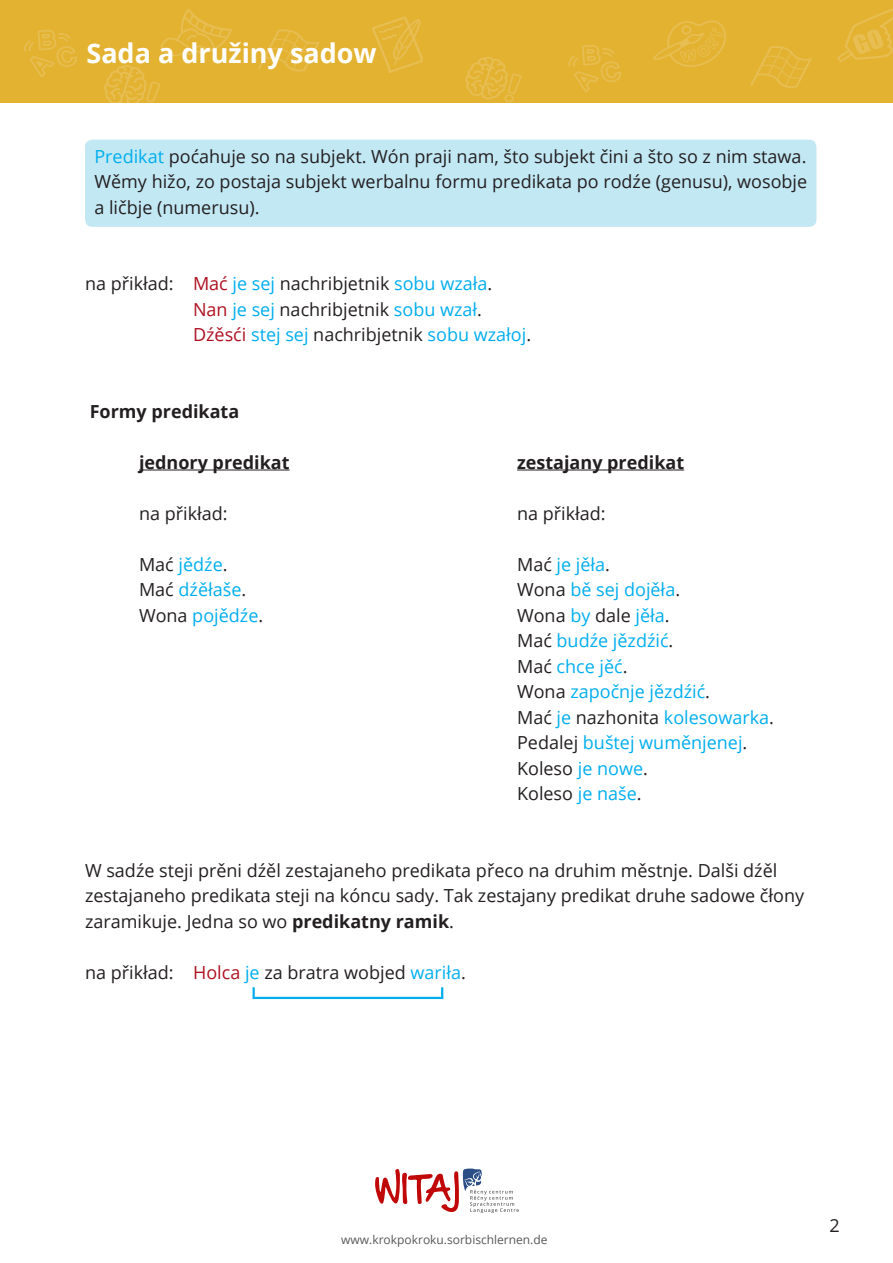
<style>
.page{position:relative;width:893px;height:1263px;background:#fff}
.page>*{position:absolute;margin:0;border:0;box-sizing:border-box;transform-origin:0 0}
.t1{font:700 27px "Open Sans";color:#fff}
.abstand{font:18px/25.5px "Open Sans";color:#231f20}
.abstand-2{font:18px "Open Sans";color:#00aeef}
.abstand-3{font:700 18px "Open Sans";color:#231f20}
.t2{font:12px "Open Sans";color:#57585a}
.s1{color:#00aeef}
.s2{color:#ae1021}
.s3{color:#231f20}
.s4{font-weight:700}
</style>
<div class="page">
<img style="left:0;top:0;width:893px;height:102px">
<svg style="left:375px;top:1168px;width:144px;height:45px"></svg>
<div style="left:85px;top:140px;width:731px;height:87px;background:#c2e8f4;border-radius:7px"></div>
<hr style="left:139px;top:469px;width:151px;height:1px;background:#231f20">
<hr style="left:517px;top:469px;width:167px;height:1px;background:#231f20">
<hr style="left:253px;top:997px;width:190px;height:2px;background:#00aeef">
<svg style="left:253px;top:987px;width:2px;height:10px"></svg>
<svg style="left:441px;top:987px;width:2px;height:10px"></svg>
<h1 class="t1" style="left:86px;top:34px;width:292px">Sada a družiny sadow</h1>
<p class="abstand" style="left:94px;top:143px;width:713px"><span class="s1">Predikat</span> poćahuje so na subjekt. Wón praji nam, što subjekt čini a što so z nim stawa.</p>
<p class="abstand" style="left:94px;top:168px;width:714px">Wěmy hižo, zo postaja subjekt werbalnu formu predikata po rodźe (genusu), wosobje a ličbje (numerusu).</p>
<p class="abstand" style="left:193px;top:270px;width:340px;text-indent:-108px">na přikład: <span class="s2">Mać</span> <span class="s1">je sej</span> nachribjetnik <span class="s1">sobu wzała</span>.<br><span class="s2">Nan</span> <span class="s1">je sej</span> nachribjetnik <span class="s1">sobu wzał</span>.<br><span class="s2">Dźěsći</span> <span class="s1">stej sej</span> nachribjetnik <span class="s1">sobu wzałoj</span>.</p>
<p class="abstand-3" style="left:90px;top:398px;width:151px">Formy predikata</p>
<p class="abstand-3" style="left:139px;top:449px;width:152px">jednory predikat</p>
<p class="abstand-3" style="left:517px;top:449px;width:169px">zestajany predikat</p>
<p class="abstand" style="left:139px;top:500px;width:90px">na přikład:</p>
<p class="abstand" style="left:517px;top:500px;width:90px">na přikład:</p>
<p class="abstand-2" style="left:139px;top:552px;width:90px"><span class="s3">Mać</span> jědźe<span class="s3">.</span></p>
<p class="abstand-2" style="left:517px;top:552px;width:94px"><span class="s3">Mać</span> je jěła<span class="s3">.</span></p>
<p class="abstand-2" style="left:139px;top:577px;width:109px"><span class="s3">Mać</span> dźěłaše<span class="s3">.</span></p>
<p class="abstand-2" style="left:517px;top:577px;width:165px"><span class="s3">Wona</span> bě sej dojěła<span class="s3">.</span></p>
<p class="abstand-2" style="left:139px;top:603px;width:126px"><span class="s3">Wona</span> pojědźe<span class="s3">.</span></p>
<p class="abstand" style="left:517px;top:602px;width:154px">Wona <span class="s1">by</span> dale <span class="s1">jěła</span>.</p>
<p class="abstand-2" style="left:517px;top:628px;width:158px"><span class="s3">Mać</span> budźe jězdźić<span class="s3">.</span></p>
<p class="abstand-2" style="left:517px;top:654px;width:112px"><span class="s3">Mać</span> chce jěć<span class="s3">.</span></p>
<p class="abstand-2" style="left:517px;top:679px;width:194px"><span class="s3">Wona</span> započnje jězdźić<span class="s3">.</span></p>
<p class="abstand" style="left:517px;top:704px;width:258px">Mać <span class="s1">je</span> nazhonita <span class="s1">kolesowarka</span>.</p>
<p class="abstand-2" style="left:517px;top:730px;width:232px"><span class="s3">Pedalej</span> buštej wuměnjenej<span class="s3">.</span></p>
<p class="abstand" style="left:517px;top:755px;width:132px">Koleso <span class="s1">je nowe</span>.</p>
<p class="abstand" style="left:517px;top:780px;width:126px">Koleso <span class="s1">je naše</span>.</p>
<p class="abstand" style="left:85px;top:857px;width:721px">W sadźe steji prěni dźěl zestajaneho predikata přeco na druhim městnje. Dalši dźěl zestajaneho predikata steji na kóncu sady. Tak zestajany predikat druhe sadowe čłony zaramikuje. Jedna so wo <span class="s4">predikatny ramik</span>.</p>
<p class="abstand" style="left:85px;top:959px;width:382px">na přikład: <span class="s2">Holca</span> <span class="s1">je</span> za bratra wobjed <span class="s1">wariła</span>.</p>
<p class="t2" style="left:341px;top:1231px;width:208px">www.krokpokroku.sorbischlernen.de</p>
<p class="abstand" style="left:829px;top:1212px;width:12px">2</p>
</div>
